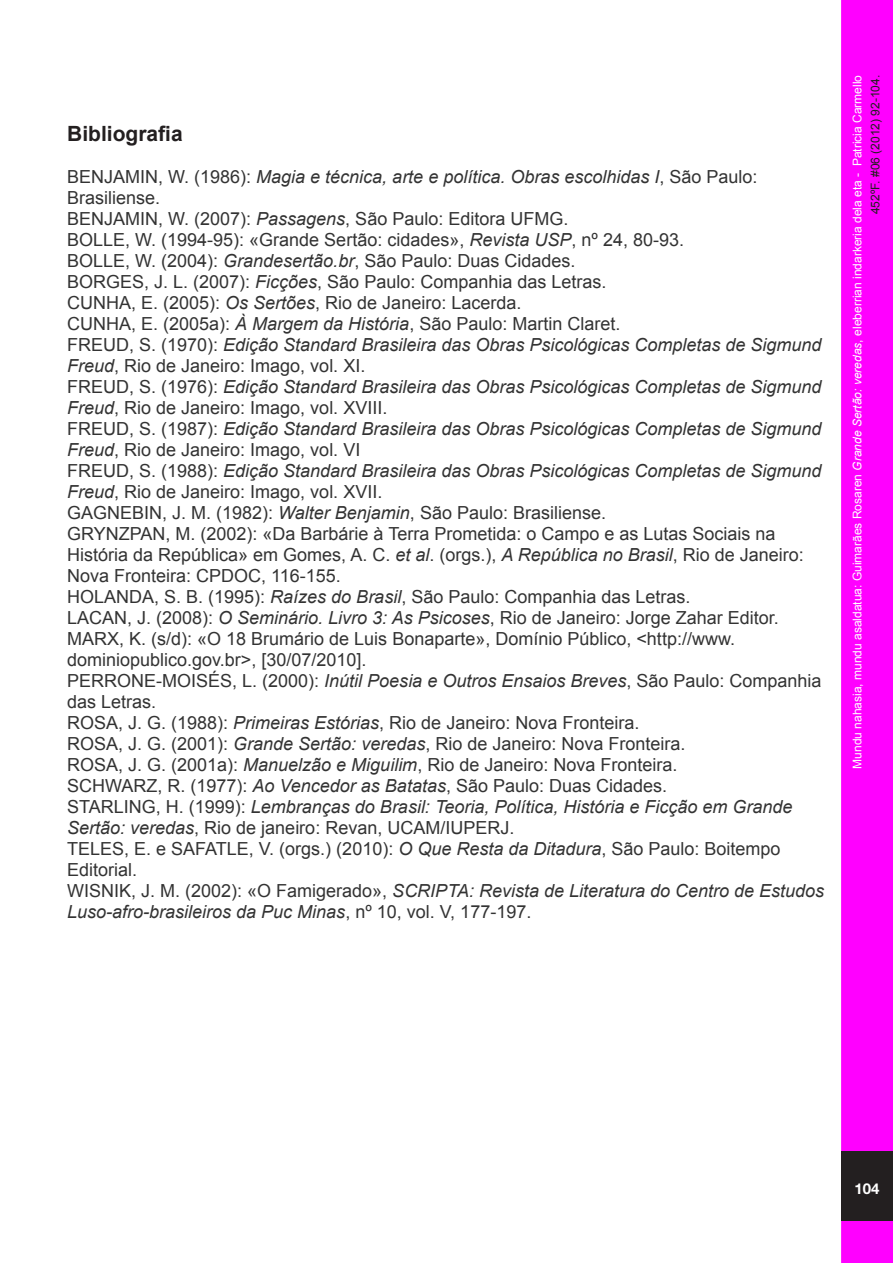
<style>
.page{position:relative;width:893px;height:1263px;background:#fff}
.page>*{position:absolute;margin:0;border:0;box-sizing:border-box;transform-origin:0 0}
.t1{font:700 21px "Arial";color:#231f20}
.t2{font:18px/21px "Arial";color:#333}
.t3{font:italic 18px/21px "Arial";color:#333}
.t4{font:700 15px "Helvetica Neue";color:#fff}
.t5{font:12px "Arial";color:#fff}
.t6{font:12px "Arial";color:#231f20}
.s1{font-style:normal}
.s2{font-style:italic}
</style>
<div class="page">
<div style="left:843px;top:2px;width:48px;height:1259px;background:#f0f"></div>
<div style="left:841px;top:0;width:52px;height:1263px;border:3px solid #f0f"></div>
<div style="left:841px;top:1151px;width:52px;height:70px;background:#231f20"></div>
<p class="t1" style="left:67px;top:120px;width:117px">Bibliografia</p>
<p class="t3" style="left:67px;top:167px;width:692px"><span class="s1">BENJAMIN, W. (1986):</span> Magia e técnica, arte e política. Obras escolhidas I<span class="s1">, São Paulo:<br>Brasiliense.</span></p>
<p class="t2" style="left:67px;top:209px;width:503px">BENJAMIN, W. (2007): <span class="s2">Passagens</span>, São Paulo: Editora UFMG.</p>
<p class="t2" style="left:67px;top:230px;width:618px">BOLLE, W. (1994-95): «Grande Sertão: cidades», <span class="s2">Revista USP</span>, nº 24, 80-93.</p>
<p class="t2" style="left:67px;top:251px;width:510px">BOLLE, W. (2004): <span class="s2">Grandesertão.br</span>, São Paulo: Duas Cidades.</p>
<p class="t2" style="left:67px;top:272px;width:541px">BORGES, J. L. (2007): <span class="s2">Ficções</span>, São Paulo: Companhia das Letras.</p>
<p class="t2" style="left:67px;top:293px;width:456px">CUNHA, E. (2005): <span class="s2">Os Sertões</span>, Rio de Janeiro: Lacerda.</p>
<p class="t2" style="left:67px;top:314px;width:555px">CUNHA, E. (2005a): <span class="s2">À Margem da História</span>, São Paulo: Martin Claret.</p>
<p class="t3" style="left:67px;top:335px;width:756px"><span class="s1">FREUD, S. (1970):</span> Edição Standard Brasileira das Obras Psicológicas Completas de Sigmund<br>Freud<span class="s1">, Rio de Janeiro: Imago, vol. XI.</span></p>
<p class="t3" style="left:67px;top:377px;width:756px"><span class="s1">FREUD, S. (1976):</span> Edição Standard Brasileira das Obras Psicológicas Completas de Sigmund<br>Freud<span class="s1">, Rio de Janeiro: Imago, vol. XVIII.</span></p>
<p class="t3" style="left:67px;top:419px;width:756px"><span class="s1">FREUD, S. (1987):</span> Edição Standard Brasileira das Obras Psicológicas Completas de Sigmund<br>Freud<span class="s1">, Rio de Janeiro: Imago, vol. VI</span></p>
<p class="t3" style="left:67px;top:461px;width:756px"><span class="s1">FREUD, S. (1988):</span> Edição Standard Brasileira das Obras Psicológicas Completas de Sigmund<br>Freud<span class="s1">, Rio de Janeiro: Imago, vol. XVII.</span></p>
<p class="t2" style="left:67px;top:503px;width:540px">GAGNEBIN, J. M. (1982): <span class="s2">Walter Benjamin</span>, São Paulo: Brasiliense.</p>
<p class="t2" style="left:67px;top:524px;width:738px">GRYNZPAN, M. (2002): «Da Barbárie à Terra Prometida: o Campo e as Lutas Sociais na<br>História da República» em Gomes, A. C. <span class="s2">et al</span>. (orgs.), <span class="s2">A República no Brasil</span>, Rio de Janeiro:<br>Nova Fronteira: CPDOC, 116-155.</p>
<p class="t2" style="left:67px;top:587px;width:625px">HOLANDA, S. B. (1995): <span class="s2">Raízes do Brasil</span>, São Paulo: Companhia das Letras.</p>
<p class="t2" style="left:67px;top:608px;width:713px">LACAN, J. (2008): <span class="s2">O Seminário. Livro 3: As Psicoses</span>, Rio de Janeiro: Jorge Zahar Editor.</p>
<p class="t2" style="left:67px;top:629px;width:669px">MARX, K. (s/d): «O 18 Brumário de Luis Bonaparte», Domínio Público, &lt;http://www. dominiopublico.gov.br&gt;, [30/07/2010].</p>
<p class="t2" style="left:67px;top:671px;width:756px">PERRONE-MOISÉS, L. (2000): <span class="s2">Inútil Poesia e Outros Ensaios Breves</span>, São Paulo: Companhia das Letras.</p>
<p class="t2" style="left:67px;top:713px;width:574px">ROSA, J. G. (1988): <span class="s2">Primeiras Estórias</span>, Rio de Janeiro: Nova Fronteira.</p>
<p class="t2" style="left:67px;top:734px;width:620px">ROSA, J. G. (2001): <span class="s2">Grande Sertão: veredas</span>, Rio de Janeiro: Nova Fronteira.</p>
<p class="t2" style="left:67px;top:755px;width:612px">ROSA, J. G. (2001a): <span class="s2">Manuelzão e Miguilim</span>, Rio de Janeiro: Nova Fronteira.</p>
<p class="t2" style="left:67px;top:776px;width:601px">SCHWARZ, R. (1977): <span class="s2">Ao Vencedor as Batatas</span>, São Paulo: Duas Cidades.</p>
<p class="t3" style="left:67px;top:797px;width:727px"><span class="s1">STARLING, H. (1999):</span> Lembranças do Brasil: Teoria, Política, História e Ficção em Grande<br>Sertão: veredas<span class="s1">, Rio de janeiro: Revan, UCAM/IUPERJ.</span></p>
<p class="t2" style="left:67px;top:839px;width:715px">TELES, E. e SAFATLE, V. (orgs.) (2010): <span class="s2">O Que Resta da Ditadura</span>, São Paulo: Boitempo<br>Editorial.</p>
<p class="t3" style="left:67px;top:881px;width:758px"><span class="s1">WISNIK, J. M. (2002): «O Famigerado»,</span> SCRIPTA: Revista de Literatura do Centro de Estudos<br>Luso-afro-brasileiros da Puc Minas<span class="s1">, nº 10, vol. V, 177-197.</span></p>
<p class="t5" style="left:850px;top:769px;width:695px;rotate:-90deg">Mundu nahasia, mundu asaldatua: Guimarães Rosaren <span class="s2">Grande Sertão: veredas</span>, eleberrian indarkeria dela eta - Patricia Carmello</p>
<p class="t6" style="left:868px;top:214px;width:141px;rotate:-90deg">452ºF. #06 (2012) 92-104.</p>
<p class="t4" style="left:854px;top:1179px;width:27px">104</p>
</div>
